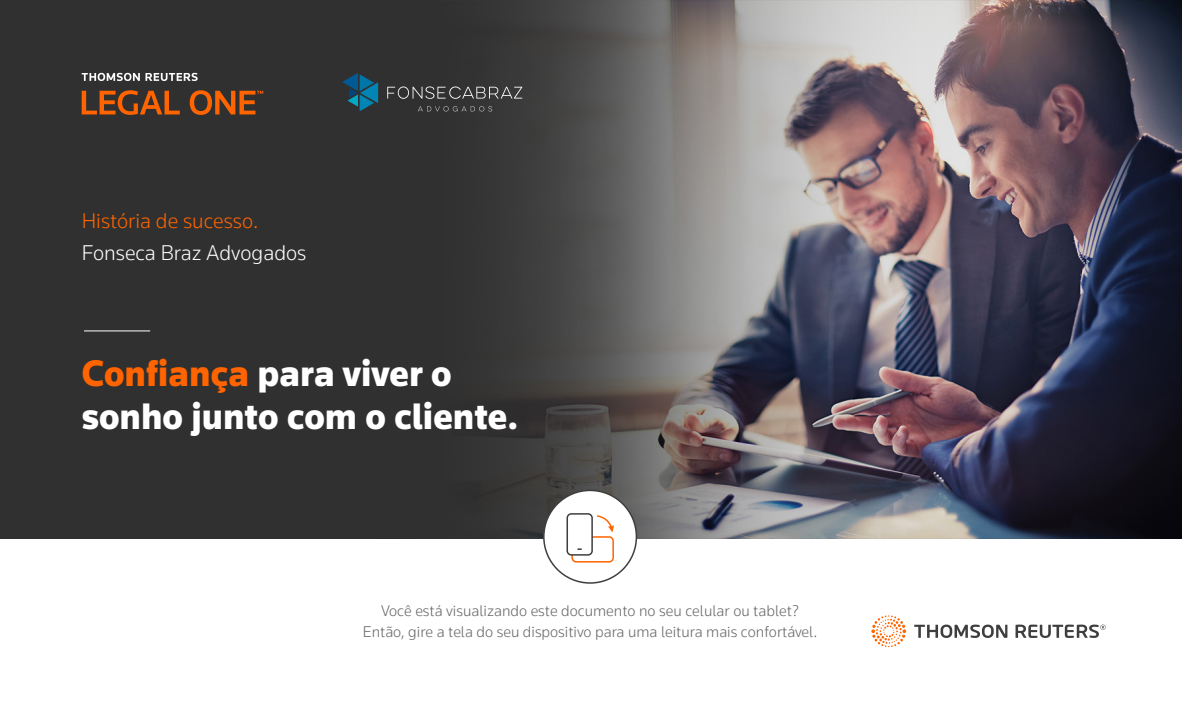
<style>
.page{position:relative;width:1182px;height:702px;background:#fff}
.page>*{position:absolute;margin:0;border:0;box-sizing:border-box;transform-origin:0 0}
.t1{font:900 38px/43px "Knowledge 2017";color:#fff}
.t2{font:300 22px "Knowledge 2017";color:#fff}
.t3{font:300 22px "Knowledge 2017";color:#ff6400}
.t4{font:300 16px/20.7px "Knowledge 2017";color:#666;text-align:center}
.s1{color:#ff6400}
</style>
<div class="page">
<img style="left:0;top:0;width:1182px;height:539px">
<svg style="left:342px;top:73px;width:36px;height:38px"></svg>
<svg style="left:387px;top:87px;width:135px;height:12px;background:#595959"></svg>
<svg style="left:418px;top:106px;width:74px;height:5px"></svg>
<svg style="left:82px;top:73px;width:116px;height:8px"></svg>
<svg style="left:82px;top:90px;width:181px;height:25px;background:#80441d"></svg>
<svg style="left:914px;top:625px;width:192px;height:13px"></svg>
<svg style="left:871px;top:615px;width:35px;height:32px"></svg>
<svg style="left:542px;top:489px;width:96px;height:95px"></svg>
<hr style="left:84px;top:331px;width:66px;height:1px;background:#fff">
<h2 class="t3" style="left:82px;top:207px;width:178px">História de sucesso.</h2>
<h2 class="t2" style="left:82px;top:240px;width:226px">Fonseca Braz Advogados</h2>
<h1 class="t1" style="left:82px;top:351px;width:438px"><span class="s1">Confiança</span> para viver o sonho junto com o cliente.</h1>
<p class="t4" style="left:363px;top:600px;width:456px">Você está visualizando este documento no seu celular ou tablet?<br>Então, gire a tela do seu dispositivo para uma leitura mais confortável.</p>
</div>
